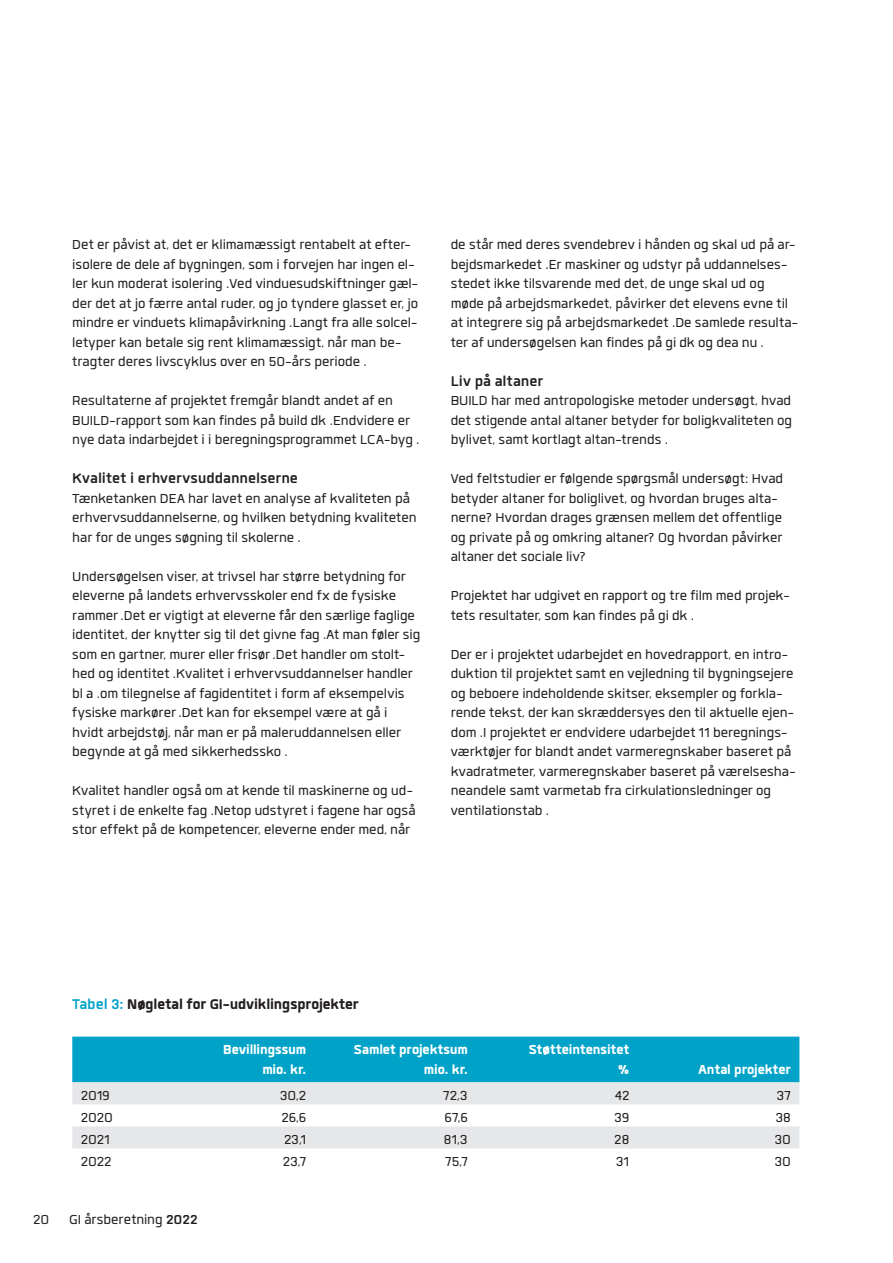
<style>
.page{position:relative;width:893px;height:1263px;background:#fff}
.page>*{position:absolute;margin:0;border:0;box-sizing:border-box;transform-origin:0 0}
.Mellem{font:700 19.5px "Quan";color:#231f20}
.Tabelrubrik{font:800 19.5px "Quan";letter-spacing:-.005em;color:#231f20}
.Brød{font:18px/19.5px "Quan";color:#231f20}
.Tabel_headertekst{font:800 18px/19.5px "Quan";color:#fff;text-align:right}
.Tabel_tekst{font:18px "Quan";letter-spacing:.005em;color:#231f20}
.s1{font-weight:700;color:#00a3c7}
.s2{font-weight:700}
</style>
<div class="page">
<div style="left:72px;top:1037px;width:727px;height:45px;background:#00a3c7"></div>
<svg style="left:72px;top:1082px;width:727px;height:66px;fill:#e6e7e9"></svg>
<p class="Brød" style="left:72px;top:235px;width:348px">Det er påvist at, det er klimamæssigt rentabelt at efter&shy;isolere de dele af bygningen, som i forvejen har ingen el&shy;ler kun moderat isolering. Ved vinduesudskiftninger gæl&shy;der det at jo færre antal ruder, og jo tyndere glasset er, jo mindre er vinduets klimapåvirkning. Langt fra alle solcel&shy;letyper kan betale sig rent klimamæssigt, når man be&shy;tragter deres livscyklus over en 50-års periode.</p>
<p class="Brød" style="left:72px;top:391px;width:345px">Resultaterne af projektet fremgår blandt andet af en<br>BUILD-rapport som kan findes på build.dk. Endvidere er nye data indarbejdet i i beregningsprogrammet LCA-byg.</p>
<h2 class="Mellem" style="left:72px;top:469px;width:227px">Kvalitet i erhvervsuddannelserne</h2>
<p class="Brød" style="left:72px;top:488px;width:346px">Tænketanken DEA har lavet en analyse af kvaliteten på erhvervsuddannelserne, og hvilken betydning kvaliteten har for de unges søgning til skolerne.</p>
<p class="Brød" style="left:72px;top:566px;width:350px">Undersøgelsen viser, at trivsel har større betydning for eleverne på landets erhvervsskoler end fx de fysiske rammer. Det er vigtigt at eleverne får den særlige faglige identitet, der knytter sig til det givne fag. At man føler sig som en gartner, murer eller frisør. Det handler om stolt&shy;hed og identitet. Kvalitet i erhvervsuddannelser handler bl.a. om tilegnelse af fagidentitet i form af eksempelvis fysiske markører. Det kan for eksempel være at gå i hvidt arbejdstøj, når man er på maleruddannelsen eller begynde at gå med sikkerhedssko.</p>
<p class="Brød" style="left:72px;top:781px;width:345px">Kvalitet handler også om at kende til maskinerne og ud&shy;styret i de enkelte fag. Netop udstyret i fagene har også stor effekt på de kompetencer, eleverne ender med, når</p>
<p class="Brød" style="left:451px;top:235px;width:349px">de står med deres svendebrev i hånden og skal ud på ar&shy;bejdsmarkedet. Er maskiner og udstyr på uddannelses&shy;stedet ikke tilsvarende med det, de unge skal ud og møde på arbejdsmarkedet, påvirker det elevens evne til at integrere sig på arbejdsmarkedet. De samlede resulta&shy;ter af undersøgelsen kan findes på gi.dk og dea.nu.</p>
<h2 class="Mellem" style="left:451px;top:371px;width:94px">Liv på altaner</h2>
<p class="Brød" style="left:451px;top:391px;width:343px;text-align:justify">BUILD har med antropologiske metoder undersøgt, hvad det stigende antal altaner betyder for boligkvaliteten og bylivet, samt kortlagt altan-trends.</p>
<p class="Brød" style="left:451px;top:469px;width:334px">Ved feltstudier er følgende spørgsmål undersøgt: Hvad betyder altaner for boliglivet, og hvordan bruges alta&shy;nerne? Hvordan drages grænsen mellem det offentlige og private på og omkring altaner? Og hvordan påvirker altaner det sociale liv?</p>
<p class="Brød" style="left:451px;top:586px;width:341px">Projektet har udgivet en rapport og tre film med projek&shy;tets resultater, som kan findes på gi.dk.</p>
<p class="Brød" style="left:451px;top:644px;width:347px">Der er i projektet udarbejdet en hovedrapport, en intro&shy;duktion til projektet samt en vejledning til bygningsejere og beboere indeholdende skitser, eksempler og forkla&shy;rende tekst, der kan skræddersyes den til aktuelle ejen&shy;dom. I projektet er endvidere udarbejdet 11 beregnings&shy;værktøjer for blandt andet varmeregnskaber baseret på kvadratmeter, varmeregnskaber baseret på værelsesha&shy;neandele samt varmetab fra cirkulationsledninger og ventilationstab.</p>
<h3 class="Tabelrubrik" style="left:72px;top:995px;width:288px"><span class="s1">Tabel 3:</span> Nøgletal for GI-udviklingsprojekter</h3>
<p class="Tabel_headertekst" style="left:223px;top:1040px;width:84px">Bevillingssum mio. kr.</p>
<p class="Tabel_headertekst" style="left:354px;top:1040px;width:115px">Samlet projektsum mio. kr.</p>
<p class="Tabel_headertekst" style="left:529px;top:1040px;width:102px">Støtteintensitet %</p>
<p class="Tabel_headertekst" style="left:698px;top:1059px;width:94px">Antal projekter</p>
<p class="Tabel_tekst" style="left:81px;top:1087px;width:31px">2019</p>
<p class="Tabel_tekst" style="left:280px;top:1087px;width:27px">30,2</p>
<p class="Tabel_tekst" style="left:443px;top:1087px;width:26px">72,3</p>
<p class="Tabel_tekst" style="left:615px;top:1087px;width:16px">42</p>
<p class="Tabel_tekst" style="left:777px;top:1087px;width:16px">37</p>
<p class="Tabel_tekst" style="left:81px;top:1109px;width:34px">2020</p>
<p class="Tabel_tekst" style="left:281px;top:1109px;width:26px">26,6</p>
<p class="Tabel_tekst" style="left:444px;top:1109px;width:25px">67,6</p>
<p class="Tabel_tekst" style="left:614px;top:1109px;width:16px">39</p>
<p class="Tabel_tekst" style="left:776px;top:1109px;width:17px">38</p>
<p class="Tabel_tekst" style="left:81px;top:1131px;width:31px">2021</p>
<p class="Tabel_tekst" style="left:284px;top:1131px;width:23px">23,1</p>
<p class="Tabel_tekst" style="left:444px;top:1131px;width:25px">81,3</p>
<p class="Tabel_tekst" style="left:614px;top:1131px;width:17px">28</p>
<p class="Tabel_tekst" style="left:775px;top:1131px;width:18px">30</p>
<p class="Tabel_tekst" style="left:81px;top:1153px;width:32px">2022</p>
<p class="Tabel_tekst" style="left:283px;top:1153px;width:25px">23,7</p>
<p class="Tabel_tekst" style="left:445px;top:1153px;width:24px">75,7</p>
<p class="Tabel_tekst" style="left:616px;top:1153px;width:15px">31</p>
<p class="Tabel_tekst" style="left:775px;top:1153px;width:18px">30</p>
<p class="Brød" style="left:33px;top:1210px;width:166px">20 GI årsberetning <span class="s2">2022</span></p>
</div>
